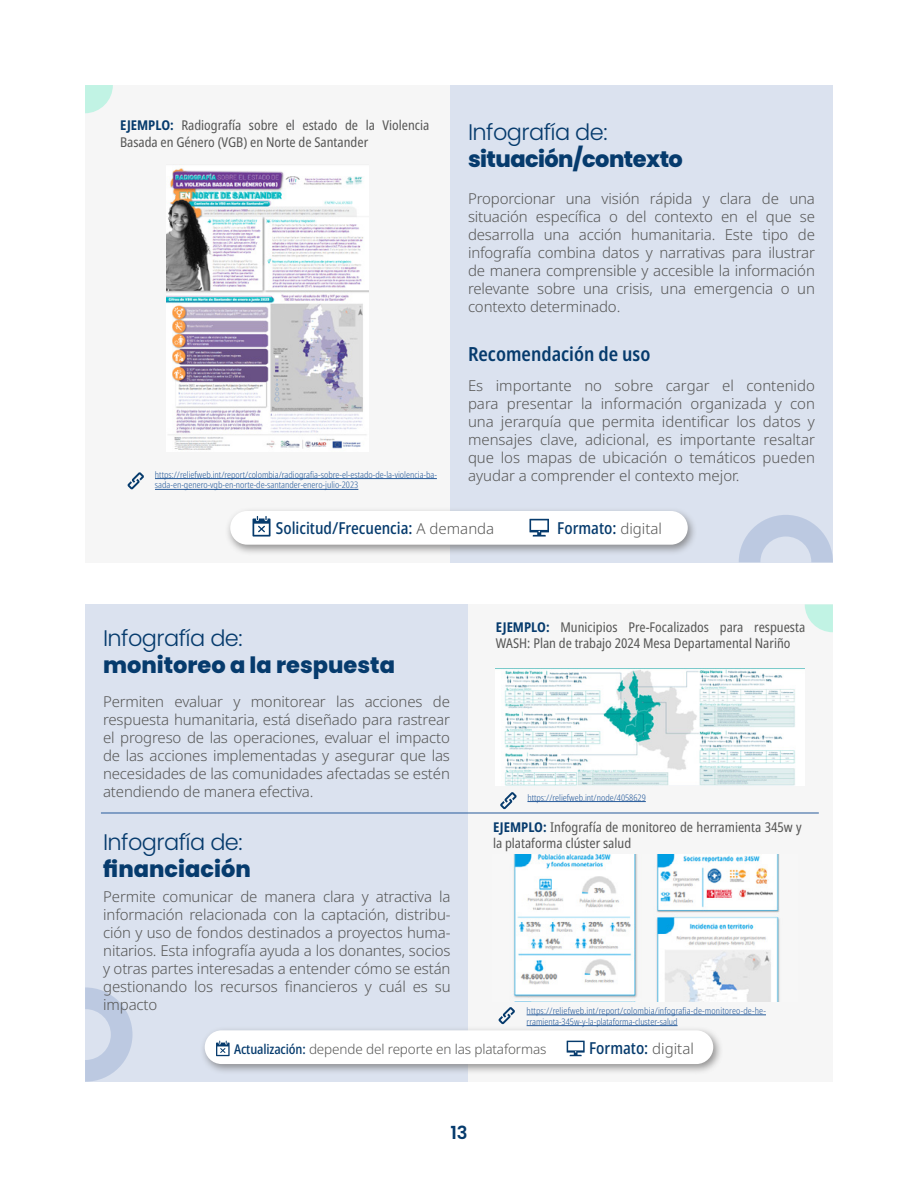
<style>
.page{position:relative;width:918px;height:1188px;background:#fff}
.page>*{position:absolute;margin:0;border:0;box-sizing:border-box;transform-origin:0 0}
.t1{font:300 22.5px "Poppins";letter-spacing:-.025em;color:#063b6d}
.t2{font:800 22.5px "Poppins";color:#063b6d}
.t3{font:800 22.5px "Poppins";letter-spacing:-.025em;color:#063b6d}
.t4{font:600 19.5px "Noto Sans Condensed";color:#063b6d}
.t5{font:600 18px "Poppins";color:#063b6d}
.t6{font:500 16.5px "Noto Sans Condensed";color:#063b6d}
.t7{font:300 15px/18px "Noto Sans";letter-spacing:-.01em;color:#575756;text-align:justify}
.t8{font:13.5px/16.2px "Noto Sans Condensed";color:#575756}
.t9{font:300 13.5px "Noto Sans";letter-spacing:-.01em;color:#575756}
.t10{font:300 9px/10.8px "Noto Sans Condensed";color:#275b9b}
.s1{font-weight:700;color:#063b6d}
.s2{font-family:"Noto Sans";font-weight:300;font-size:15px;color:#575756}
.s3{font-family:"Noto Sans Condensed";font-weight:500;color:#063b6d}
</style>
<div class="page">
<div style="left:450px;top:85px;width:383px;height:477px;background:#dbe2ef"></div>
<div style="left:85px;top:604px;width:383px;height:478px;background:#dbe2ef"></div>
<div style="left:85px;top:85px;width:365px;height:477px;background:#f6f6f6"></div>
<div style="left:468px;top:604px;width:365px;height:478px;background:#f6f6f6"></div>
<svg style="left:739px;top:515px;width:94px;height:47px"></svg>
<svg style="left:85px;top:987px;width:48px;height:95px"></svg>
<svg style="left:805px;top:604px;width:28px;height:28px"></svg>
<svg style="left:85px;top:85px;width:28px;height:28px"></svg>
<div style="left:199px;top:1026px;width:525px;height:49px;background:#706f6f;opacity:.75"></div>
<div style="left:205px;top:1030px;width:508px;height:34px;background:#fff;border-radius:17px"></div>
<div style="left:225px;top:507px;width:473px;height:49px;background:#706f6f;opacity:.75"></div>
<div style="left:230px;top:511px;width:458px;height:34px;background:#fff;border-radius:17px"></div>
<svg style="left:253px;top:516px;width:18px;height:21px"></svg>
<svg style="left:216px;top:1041px;width:14px;height:15px"></svg>
<svg style="left:529px;top:519px;width:20px;height:18px"></svg>
<svg style="left:567px;top:1041px;width:18px;height:15px"></svg>
<svg style="left:127px;top:472px;width:17px;height:18px"></svg>
<img style="left:166px;top:168px;width:203px;height:282px">
<hr style="left:155px;top:478px;width:282px;height:1px;background:#275b9b">
<hr style="left:155px;top:489px;width:203px;height:1px;background:#275b9b">
<svg style="left:500px;top:792px;width:17px;height:17px"></svg>
<img style="left:504px;top:669px;width:291px;height:116px">
<hr style="left:527px;top:801px;width:119px;height:1px;background:#275b9b">
<svg style="left:498px;top:1007px;width:17px;height:17px"></svg>
<img style="left:513px;top:855px;width:267px;height:147px">
<hr style="left:527px;top:1015px;width:239px;height:1px;background:#275b9b">
<hr style="left:527px;top:1025px;width:151px;height:1px;background:#275b9b">
<hr style="left:101px;top:813px;width:718px;height:1px;background:#275b9b">
<p class="t8" style="left:120px;top:118px;width:311px"><span class="s1">EJEMPLO:</span> Radiografía sobre el estado de la Violencia<br>Basada en Género (VGB) en Norte de Santander</p>
<p class="t10" style="left:155px;top:469px;width:284px">https://reliefweb.int/report/colombia/radiografia-sobre-el-estado-de-la-violencia-ba&shy;sada-en-genero-vgb-en-norte-de-santander-enero-julio-2023</p>
<h1 class="t1" style="left:468px;top:119px;width:141px">Infografía de:</h1>
<h1 class="t3" style="left:468px;top:146px;width:216px">situación/contexto</h1>
<p class="t7" style="left:468px;top:190px;width:348px">Proporcionar una visión rápida y clara de una situación específica o del contexto en el que se desarrolla una acción humanitaria. Este tipo de infografía combina datos y narrativas para ilustrar de manera comprensible y accesible la información relevante sobre una crisis, una emergencia o un contexto determinado.</p>
<h2 class="t4" style="left:468px;top:340px;width:184px">Recomendación de uso</h2>
<p class="t7" style="left:468px;top:377px;width:348px">Es importante no sobre cargar el contenido para presentar la información organizada y con una jerarquía que permita identificar los datos y mensajes clave, adicional, es importante resaltar que los mapas de ubicación o temáticos pueden ayudar a comprender el contexto mejor.</p>
<p class="t6" style="left:276px;top:516px;width:220px">Solicitud/Frecuencia: <span class="s2">A demanda</span></p>
<p class="t6" style="left:557px;top:516px;width:106px">Formato: <span class="s2">digital</span></p>
<h1 class="t1" style="left:103px;top:625px;width:141px">Infografía de:</h1>
<h1 class="t2" style="left:103px;top:652px;width:293px">monitoreo a la respuesta</h1>
<p class="t7" style="left:103px;top:693px;width:348px">Permiten evaluar y monitorear las acciones de respuesta humanitaria, está diseñado para rastrear el progreso de las operaciones, evaluar el impacto de las acciones implementadas y asegurar que las necesidades de las comunidades afectadas se estén atendiendo de manera efectiva.</p>
<h1 class="t1" style="left:103px;top:829px;width:141px">Infografía de:</h1>
<h1 class="t2" style="left:103px;top:856px;width:149px">financiación</h1>
<p class="t7" style="left:103px;top:888px;width:349px">Permite comunicar de manera clara y atractiva la información relacionada con la captación, distribu&shy;ción y uso de fondos destinados a proyectos huma&shy;nitarios. Esta infografía ayuda a los donantes, socios y otras partes interesadas a entender cómo se están gestionando los recursos financieros y cuál es su impacto</p>
<p class="t8" style="left:496px;top:619px;width:311px"><span class="s1">EJEMPLO:</span> Municipios Pre-Focalizados para respuesta<br>WASH: Plan de trabajo 2024 Mesa Departamental Nariño</p>
<p class="t10" style="left:527px;top:792px;width:120px">https://reliefweb.int/node/4058629</p>
<p class="t8" style="left:493px;top:819px;width:310px"><span class="s1">EJEMPLO:</span> Infografía de monitoreo de herramienta 345w y la plataforma clúster salud</p>
<p class="t10" style="left:527px;top:1006px;width:241px">https://reliefweb.int/report/colombia/infografia-de-monitoreo-de-he&shy;rramienta-345w-y-la-plataforma-cluster-salud</p>
<p class="t9" style="left:234px;top:1040px;width:314px"><span class="s3">Actualización:</span> depende del reporte en las plataformas</p>
<p class="t5" style="left:450px;top:1123px;width:19px">13</p>
<p class="t6" style="left:589px;top:1037px;width:106px">Formato: <span class="s2">digital</span></p>
</div>
